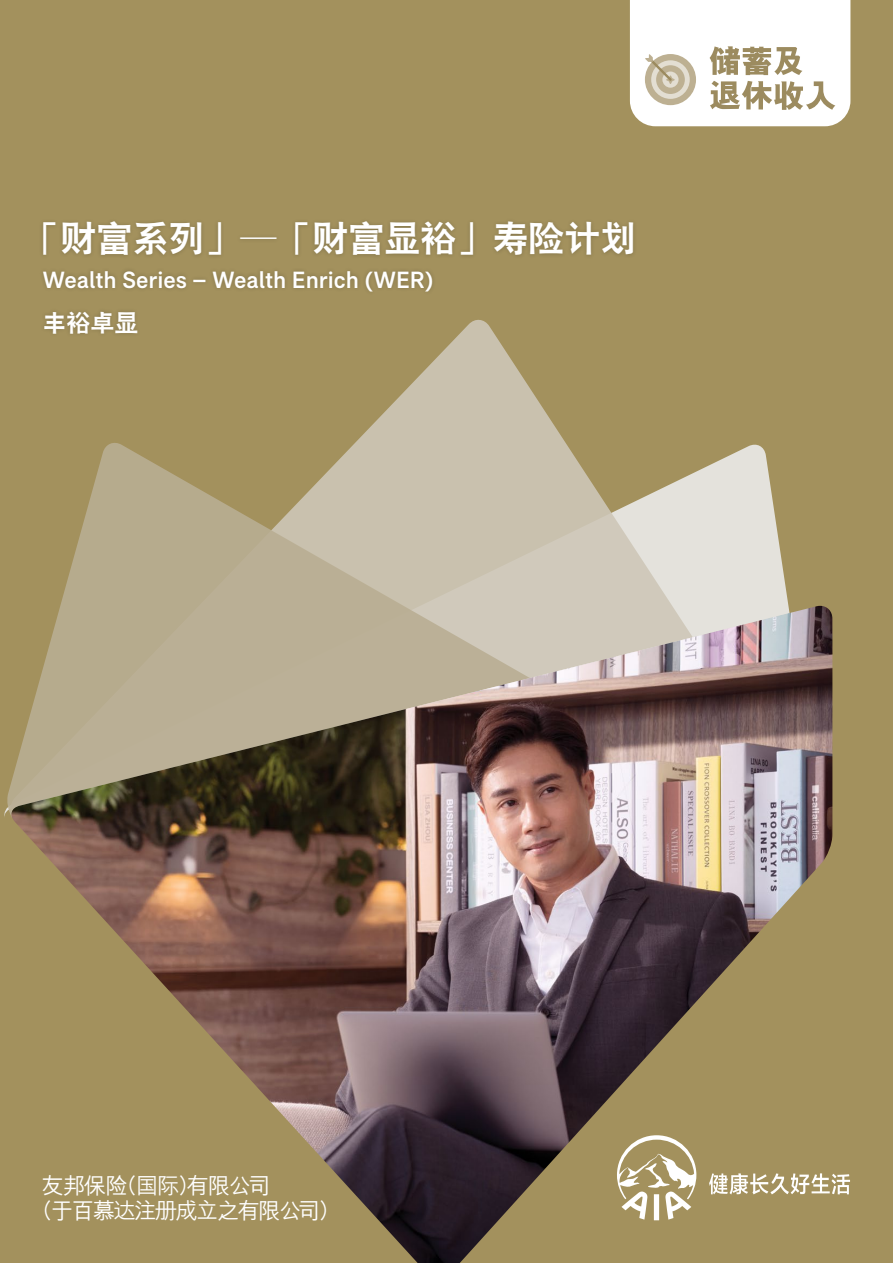
<style>
.page{position:relative;width:893px;height:1263px;background:#a3915d}
.page>*{position:absolute;margin:0;border:0;box-sizing:border-box;transform-origin:0 0}
.t1{font:800 36px "C Hei 2 HKS";color:#fff}
.t2{font:500 24px "AIA Everest";color:#fff}
.t3{font:800 24px "C Hei 2 HKS";color:#fff}
.t4{font:500 22.5px/25.3px "M Hei HKS";letter-spacing:-.08em;color:#fff}
</style>
<div class="page">
<svg style="left:832px;top:1174px;width:18px;height:21px"></svg>
<div style="left:39px;top:217px;width:598px;height:43px;background:#000;opacity:.2"></div>
<div style="left:40px;top:307px;width:102px;height:32px;background:#000;opacity:.2"></div>
<div style="left:39px;top:266px;width:398px;height:30px;background:#9d8b59"></div>
<svg style="left:4px;top:444px;width:785px;height:373px;fill:#e4e2dc"></svg>
<svg style="left:40px;top:318px;width:653px;height:288px"></svg>
<svg style="left:6px;top:440px;width:524px;height:377px"></svg>
<img style="left:9px;top:606px;width:823px;height:657px">
<svg style="left:630px;top:0;width:220px;height:126px;background:#eeebe3"></svg>
<h1 class="t1" style="left:24px;top:215px;width:613px">「財富系列」—「財富顯裕」壽險計劃</h1>
<p class="t2" style="left:43px;top:266px;width:393px">Wealth Series – Wealth Enrich (WER)</p>
<p class="t3" style="left:43px;top:307px;width:97px">豐裕卓顯</p>
<p class="t4" style="left:31px;top:1171px;width:312px;text-indent:11px">友邦保險（國際）有限公司<br>（於百慕達註冊成立之有限公司）</p>
</div>
